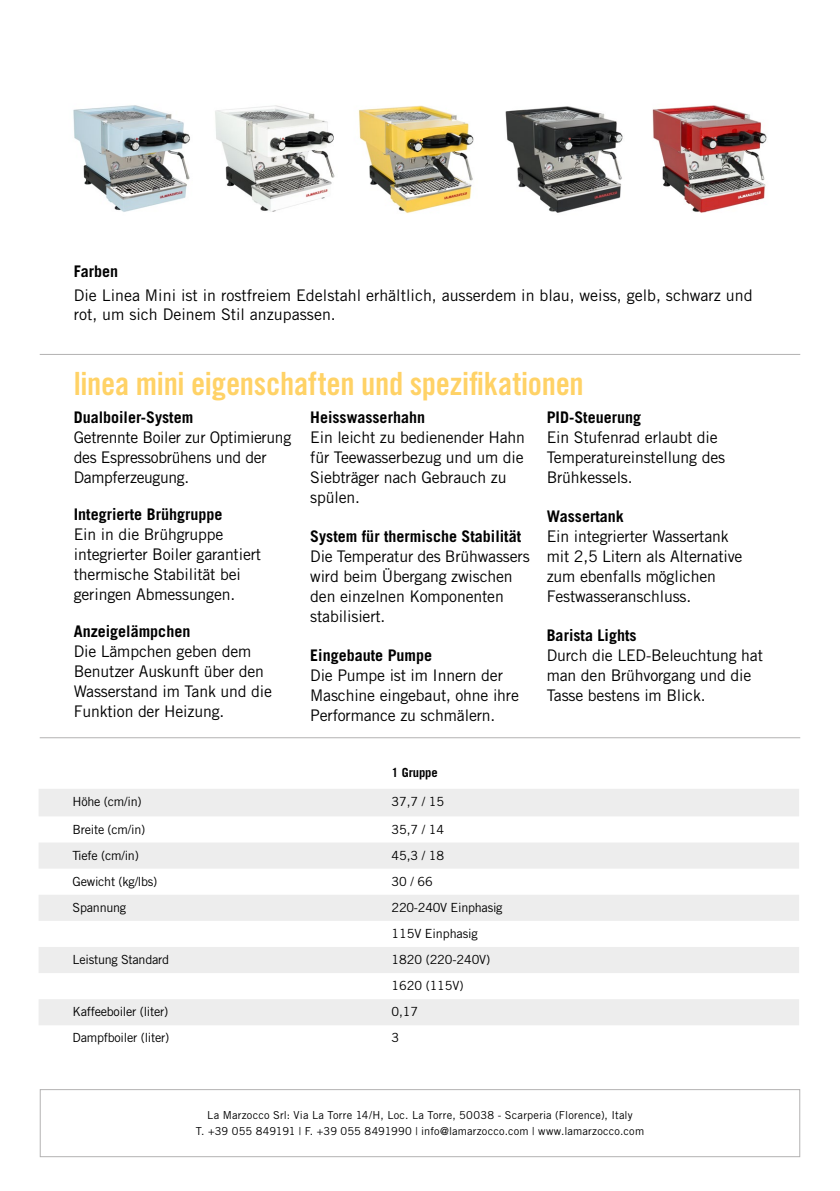
<style>
.page{position:relative;width:840px;height:1191px;background:#fff}
.page>*{position:absolute;margin:0;border:0;box-sizing:border-box;transform-origin:0 0}
.t1{font:32px "Trade Gothic LT Std Bd Cn 20";letter-spacing:-.01em;color:#ffd266}
.t2{font:16px/20px "Trade Gothic LT Std";letter-spacing:-.01em;color:#000}
.t3{font:700 16px "Trade Gothic LT Std";color:#000}
.t4{font:12.6px/26.2px "Trade Gothic LT Std";letter-spacing:-.02em;color:#000}
.t5{font:700 12.6px "Trade Gothic LT Std";letter-spacing:-.01em;color:#000}
.t6{font:11px/16px "Trade Gothic LT Std";letter-spacing:.015em;color:#000;text-align:center}
</style>
<div class="page">
<div style="left:40px;top:1089px;width:759px;height:68px;border:1px solid #b3b2b2"></div>
<img style="left:505px;top:106px;width:118px;height:107px">
<img style="left:215px;top:105px;width:120px;height:107px">
<img style="left:652px;top:105px;width:115px;height:108px">
<img style="left:358px;top:105px;width:116px;height:108px">
<img style="left:73px;top:105px;width:117px;height:107px">
<hr style="left:40px;top:354px;width:759px;height:1px;background:#b3b2b2">
<hr style="left:40px;top:737px;width:759px;height:1px;background:#b3b2b2">
<svg style="left:39px;top:789px;width:759px;height:236px;fill:#ededed"></svg>
<p class="t3" style="left:74px;top:261px;width:46px">Farben</p>
<p class="t2" style="left:74px;top:285px;width:680px;line-height:19.2px">Die Linea Mini ist in rostfreiem Edelstahl erhältlich, ausserdem in blau, weiss, gelb, schwarz und rot, um sich Deinem Stil anzupassen.</p>
<h1 class="t1" style="left:74px;top:364px;width:511px">linea mini eigenschaften und spezifikationen</h1>
<p class="t3" style="left:74px;top:407px;width:121px">Dualboiler-System</p>
<p class="t2" style="left:74px;top:427px;width:219px">Getrennte Boiler zur Optimierung des Espressobrühens und der<br>Dampferzeugung.</p>
<p class="t3" style="left:74px;top:504px;width:150px">Integrierte Brühgruppe</p>
<p class="t2" style="left:74px;top:524px;width:189px">Ein in die Brühgruppe integrierter Boiler garantiert thermische Stabilität bei geringen Abmessungen.</p>
<p class="t3" style="left:74px;top:621px;width:118px">Anzeigelämpchen</p>
<p class="t2" style="left:74px;top:641px;width:199px">Die Lämpchen geben dem<br>Benutzer Auskunft über den<br>Wasserstand im Tank und die<br>Funktion der Heizung.</p>
<p class="t3" style="left:310px;top:407px;width:116px">Heisswasserhahn</p>
<p class="t2" style="left:310px;top:427px;width:216px">Ein leicht zu bedienender Hahn für Teewasserbezug und um die<br>Siebträger nach Gebrauch zu spülen.</p>
<p class="t3" style="left:310px;top:526px;width:212px">System für thermische Stabilität</p>
<p class="t2" style="left:310px;top:546px;width:221px">Die Temperatur des Brühwassers wird beim Übergang zwischen den einzelnen Komponenten stabilisiert.</p>
<p class="t3" style="left:310px;top:645px;width:123px">Eingebaute Pumpe</p>
<p class="t2" style="left:310px;top:665px;width:210px">Die Pumpe ist im Innern der<br>Maschine eingebaut, ohne ihre<br>Performance zu schmälern.</p>
<p class="t3" style="left:546px;top:407px;width:96px">PID-Steuerung</p>
<p class="t2" style="left:546px;top:427px;width:180px">Ein Stufenrad erlaubt die<br>Temperatureinstellung des<br>Brühkessels.</p>
<p class="t3" style="left:546px;top:506px;width:79px">Wassertank</p>
<p class="t2" style="left:546px;top:526px;width:197px">Ein integrierter Wassertank mit 2,5 Litern als Alternative zum ebenfalls möglichen<br>Festwasseranschluss.</p>
<p class="t3" style="left:546px;top:625px;width:91px">Barista Lights</p>
<p class="t2" style="left:546px;top:645px;width:218px">Durch die LED-Beleuchtung hat man den Brühvorgang und die<br>Tasse bestens im Blick.</p>
<p class="t5" style="left:391px;top:764px;width:48px">1 Gruppe</p>
<p class="t4" style="left:73px;top:788px;width:70px">Höhe (cm/in)</p>
<p class="t4" style="left:391px;top:788px;width:54px">37,7 / 15</p>
<p class="t4" style="left:73px;top:815px;width:74px">Breite (cm/in)</p>
<p class="t4" style="left:391px;top:815px;width:54px">35,7 / 14</p>
<p class="t4" style="left:73px;top:842px;width:68px">Tiefe (cm/in)</p>
<p class="t4" style="left:391px;top:842px;width:54px">45,3 / 18</p>
<p class="t4" style="left:73px;top:868px;width:86px">Gewicht (kg/lbs)</p>
<p class="t4" style="left:391px;top:868px;width:43px">30 / 66</p>
<p class="t4" style="left:73px;top:894px;width:55px">Spannung</p>
<p class="t4" style="left:391px;top:894px;width:112px">220-240V Einphasig<br>115V Einphasig</p>
<p class="t4" style="left:73px;top:946px;width:98px">Leistung Standard</p>
<p class="t4" style="left:391px;top:946px;width:100px">1820 (220-240V)<br>1620 (115V)</p>
<p class="t4" style="left:73px;top:998px;width:97px">Kaffeeboiler (liter)</p>
<p class="t4" style="left:391px;top:998px;width:28px">0,17</p>
<p class="t4" style="left:73px;top:1024px;width:98px">Dampfboiler (liter)</p>
<p class="t4" style="left:391px;top:1024px;width:9px">3</p>
<p class="t6" style="left:196px;top:1106px;width:449px">La Marzocco Srl: Via La Torre 14/H, Loc. La Torre, 50038 - Scarperia (Florence), Italy<br>T. +39 055 849191 | F. +39 055 8491990 | info@lamarzocco.com | www.lamarzocco.com</p>
</div>
